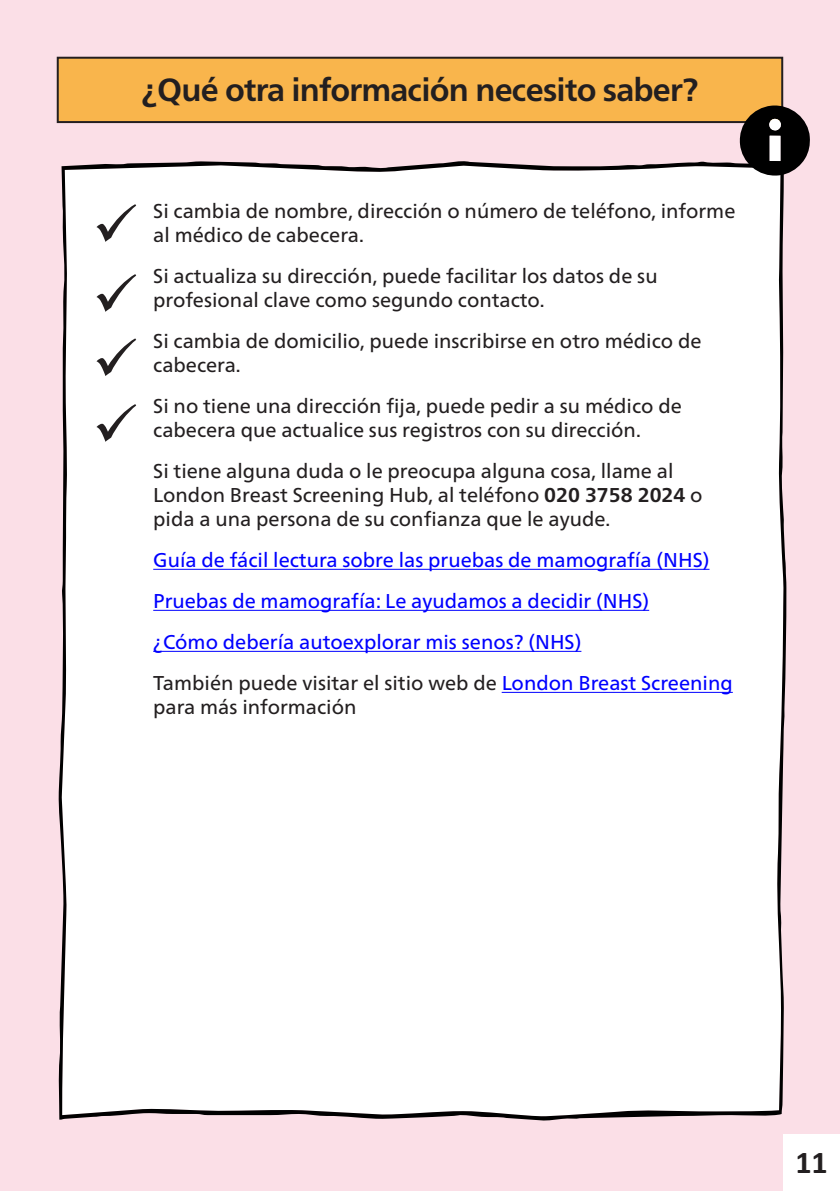
<style>
.page{position:relative;width:840px;height:1191px;background:#fff}
.page>*{position:absolute;margin:0;border:0;box-sizing:border-box;transform-origin:0 0}
.Boxout_Bold{font:700 32px "Frutiger Neue LTW1 G";letter-spacing:-.025em;color:#231f20}
.t1{font:700 32px "Calibri";color:#231f20}
.Body_10_3mm_indent_l{font:20px/24px "Frutiger Neue LTW1 G";color:#231f20}
.Body_10_3mm_indent_l-2{font:20px "Frutiger Neue LTW1 G";color:#00f}
.s1{font-weight:700}
.s2{color:#00f}
</style>
<div class="page">
<div style="left:0;top:0;width:839px;height:1191px;background:#fbdfe7"></div>
<div style="left:782px;top:1134px;width:57px;height:57px;background:#fff"></div>
<div style="left:58px;top:58px;width:723px;height:64px;background:#f9b54c"></div>
<div style="left:57px;top:57px;width:725px;height:66px;border:2px solid #231f20"></div>
<div style="left:58px;top:161px;width:728px;height:959px;background:#fff"></div>
<svg style="left:737px;top:104px;width:72px;height:73px"></svg>
<svg style="left:96px;top:204px;width:40px;height:38px;background:#d7d7d7"></svg>
<svg style="left:96px;top:274px;width:40px;height:38px;background:#d7d7d7"></svg>
<svg style="left:96px;top:338px;width:40px;height:38px;background:#d7d7d7"></svg>
<svg style="left:96px;top:404px;width:40px;height:38px;background:#d7d7d7"></svg>
<hr style="left:153px;top:569px;width:556px;height:1px;background:#00f">
<hr style="left:153px;top:610px;width:495px;height:1px;background:#00f">
<hr style="left:153px;top:651px;width:428px;height:1px;background:#00f">
<hr style="left:501px;top:692px;width:231px;height:1px;background:#00f">
<p class="Boxout_Bold" style="left:142px;top:71px;width:557px">¿Qué otra información necesito saber?</p>
<p class="Body_10_3mm_indent_l" style="left:153px;top:199px;width:583px">Si cambia de nombre, dirección o número de teléfono, informe al médico de cabecera.</p>
<p class="Body_10_3mm_indent_l" style="left:153px;top:264px;width:505px">Si actualiza su dirección, puede facilitar los datos de su profesional clave como segundo contacto.</p>
<p class="Body_10_3mm_indent_l" style="left:153px;top:329px;width:549px">Si cambia de domicilio, puede inscribirse en otro médico de cabecera.</p>
<p class="Body_10_3mm_indent_l" style="left:153px;top:394px;width:530px">Si no tiene una dirección fija, puede pedir a su médico de cabecera que actualice sus registros con su dirección.</p>
<p class="Body_10_3mm_indent_l" style="left:153px;top:459px;width:550px">Si tiene alguna duda o le preocupa alguna cosa, llame al<br>London Breast Screening Hub, al teléfono <span class="s1">020 3758 2024</span> o pida a una persona de su confianza que le ayude.</p>
<p class="Body_10_3mm_indent_l-2" style="left:153px;top:548px;width:557px">Guía de fácil lectura sobre las pruebas de mamografía (NHS)</p>
<p class="Body_10_3mm_indent_l-2" style="left:153px;top:589px;width:497px">Pruebas de mamografía: Le ayudamos a decidir (NHS)</p>
<p class="Body_10_3mm_indent_l-2" style="left:153px;top:630px;width:429px">¿Cómo debería autoexplorar mis senos? (NHS)</p>
<p class="Body_10_3mm_indent_l" style="left:153px;top:671px;width:580px">También puede visitar el sitio web de <span class="s2">London Breast Screening </span>para más información</p>
<h1 class="t1" style="left:794px;top:1139px;width:34px">11</h1>
</div>
